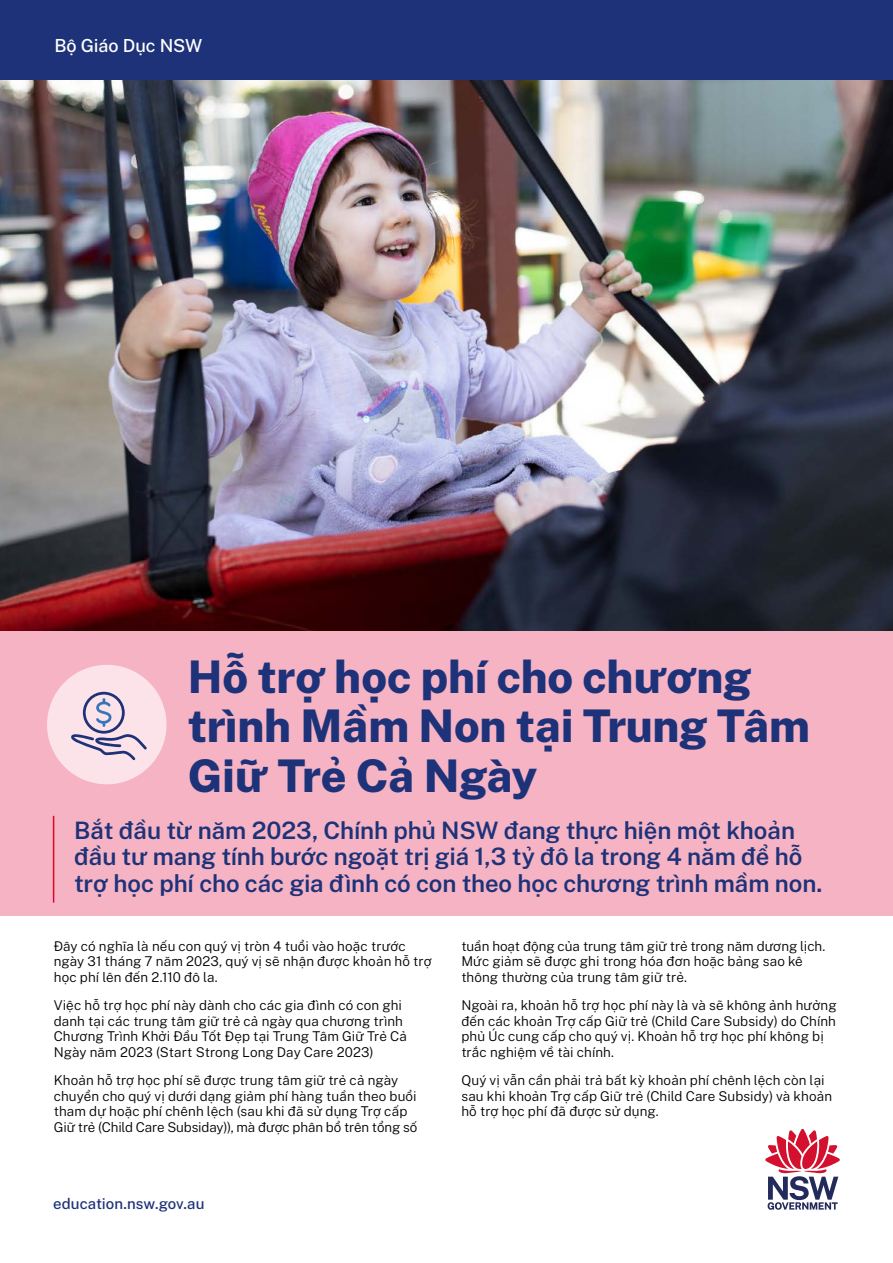
<style>
.page{position:relative;width:893px;height:1263px;background:#fff}
.page>*{position:absolute;margin:0;border:0;box-sizing:border-box;transform-origin:0 0}
.t1{font:800 45px/49.5px "Public Sans";letter-spacing:-.005em;color:#1d3278}
.t2{font:600 24px/26.4px "Public Sans";letter-spacing:-.005em;color:#1d3278}
.t3{font:500 18px "Public Sans";letter-spacing:-.01em;color:#fff}
.t4{font:500 15px "Public Sans";color:#1d3278}
.t5{font:300 13.5px/15.5px "Public Sans";letter-spacing:.005em;color:#000}
</style>
<div class="page">
<img style="left:0;top:79px;width:893px;height:552px">
<div style="left:0;top:631px;width:893px;height:285px;background:#f5b3c3"></div>
<hr style="left:53px;top:816px;width:1px;height:86px;background:#dd0432">
<div style="left:47px;top:665px;width:120px;height:119px;background:#fce3e9;border-radius:50%"></div>
<svg style="left:71px;top:692px;width:76px;height:68px"></svg>
<div style="left:0;top:0;width:893px;height:79px;background:#1d3278"></div>
<svg style="left:765px;top:1129px;width:75px;height:81px"></svg>
<h3 class="t3" style="left:54px;top:32px;width:150px">Bộ Giáo Dục NSW</h3>
<h1 class="t1" style="left:188px;top:649px;width:624px">Hỗ trợ học phí cho chương trình Mầm Non tại Trung Tâm<br>Giữ Trẻ Cả Ngày</h1>
<h2 class="t2" style="left:74px;top:816px;width:750px">Bắt đầu từ năm 2023, Chính phủ NSW đang thực hiện một khoản đầu tư mang tính bước ngoặt trị giá 1,3 tỷ đô la trong 4 năm để hỗ trợ học phí cho các gia đình có con theo học chương trình mầm non.</h2>
<p class="t5" style="left:54px;top:937px;width:379px">Đây có nghĩa là nếu con quý vị tròn 4 tuổi vào hoặc trước ngày 31 tháng 7 năm 2023, quý vị sẽ nhận được khoản hỗ trợ học phí lên đến 2.110 đô la.</p>
<p class="t5" style="left:54px;top:997px;width:355px">Việc hỗ trợ học phí này dành cho các gia đình có con ghi danh tại các trung tâm giữ trẻ cả ngày qua chương trình Chương Trình Khởi Đầu Tốt Đẹp tại Trung Tâm Giữ Trẻ Cả Ngày năm 2023 (Start Strong Long Day Care 2023)</p>
<p class="t5" style="left:54px;top:1072px;width:365px">Khoản hỗ trợ học phí sẽ được trung tâm giữ trẻ cả ngày chuyển cho quý vị dưới dạng giảm phí hàng tuần theo buổi tham dự hoặc phí chênh lệch (sau khi đã sử dụng Trợ cấp Giữ trẻ (Child Care Subsiday)), mà được phân bổ trên tổng số</p>
<p class="t4" style="left:53px;top:1192px;width:153px">education.nsw.gov.au</p>
<p class="t5" style="left:461px;top:937px;width:365px">tuần hoạt động của trung tâm giữ trẻ trong năm dương lịch.<br>Mức giảm sẽ được ghi trong hóa đơn hoặc bảng sao kê thông thường của trung tâm giữ trẻ.</p>
<p class="t5" style="left:461px;top:997px;width:377px">Ngoài ra, khoản hỗ trợ học phí này là và sẽ không ảnh hưởng đến các khoản Trợ cấp Giữ trẻ (Child Care Subsidy) do Chính phủ Úc cung cấp cho quý vị. Khoản hỗ trợ học phí không bị trắc nghiệm về tài chính.</p>
<p class="t5" style="left:461px;top:1072px;width:372px">Quý vị vẫn cần phải trả bất kỳ khoản phí chênh lệch còn lại sau khi khoản Trợ cấp Giữ trẻ (Child Care Subsidy) và khoản hỗ trợ học phí đã được sử dụng.</p>
</div>
